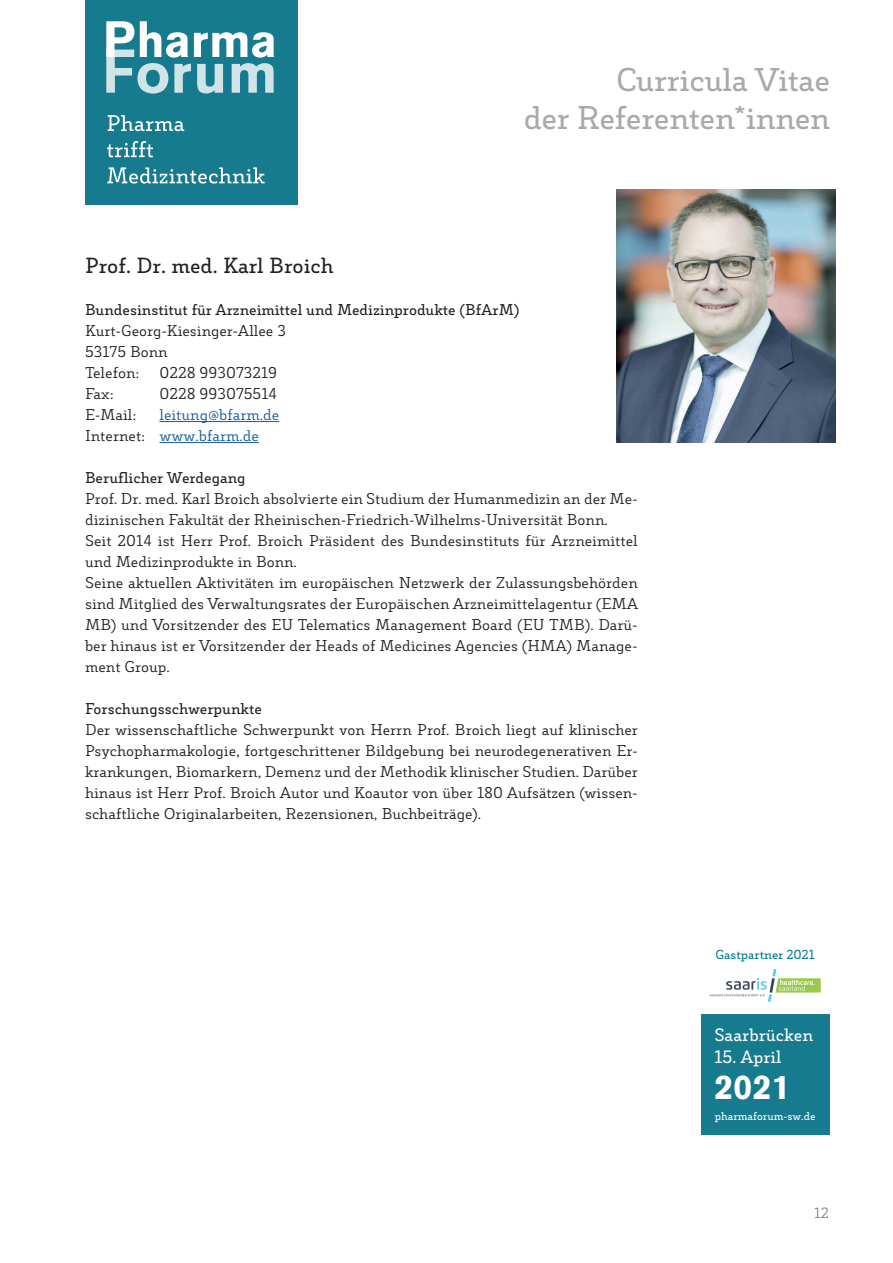
<style>
.page{position:relative;width:893px;height:1263px;background:#fff}
.page>*{position:absolute;margin:0;border:0;box-sizing:border-box;transform-origin:0 0}
.t1{font:900 33.45px "Akzidenz Grotesk";color:#fff}
.t2{font:600 31.5px/37.8px "Decour";letter-spacing:-.01em;color:#a8a9ad;text-align:right}
.Ref_Name{font:600 21px "Decour";color:#231f20}
.t3{font:600 17.1px "Decour";color:#fff}
.Text{font:15px/21px "Decour";color:#231f20}
.Aufzählung{font:15px/21px "Decour";color:#231f20;text-align:justify}
.Text-2{font:600 15px "Decour";color:#231f20}
.Text-3{font:15px "Decour";color:#175d9e}
.t4{font:14.25px "Decour";color:#808285}
.t5{font:600 12.45px "Decour";color:#01778d}
.t6{font:600 10.95px "Decour";color:#fff}
.s1{color:#231f20}
</style>
<div class="page">
<div style="left:85px;top:0;width:213px;height:205px;background:#167b8e"></div>
<svg style="left:106px;top:21px;width:168px;height:73px"></svg>
<svg style="left:107px;top:167px;width:158px;height:17px"></svg>
<svg style="left:107px;top:141px;width:46px;height:16px"></svg>
<svg style="left:108px;top:115px;width:76px;height:16px"></svg>
<div style="left:701px;top:1014px;width:128px;height:120px;background:#167b8e"></div>
<svg style="left:709px;top:969px;width:112px;height:33px"></svg>
<hr style="left:159px;top:421px;width:120px;height:1px;background:#175d9e">
<hr style="left:159px;top:442px;width:100px;height:1px;background:#175d9e">
<img style="left:617px;top:189px;width:219px;height:254px">
<h2 class="t2" style="left:524px;top:61px;width:308px">Curricula Vitae<br>der Referenten*innen</h2>
<p class="Ref_Name" style="left:85px;top:252px;width:250px">Prof. Dr. med. Karl Broich</p>
<p class="Text-2" style="left:85px;top:300px;width:436px">Bundesinstitut für Arzneimittel und Medizinprodukte (BfArM)</p>
<p class="Text" style="left:85px;top:320px;width:202px">Kurt-Georg-Kiesinger-Allee 3</p>
<p class="Text" style="left:85px;top:341px;width:84px">53175 Bonn</p>
<p class="Text" style="left:85px;top:362px;width:56px">Telefon:</p>
<p class="Text" style="left:159px;top:362px;width:119px">0228 993073219</p>
<p class="Text" style="left:85px;top:383px;width:30px">Fax:</p>
<p class="Text" style="left:159px;top:383px;width:119px">0228 993075514</p>
<p class="Text" style="left:85px;top:404px;width:53px">E-Mail:</p>
<p class="Text-3" style="left:159px;top:406px;width:121px">leitung@bfarm.de</p>
<p class="Text-3" style="left:85px;top:427px;width:175px"><span class="s1">Internet:</span> www.bfarm.de</p>
<p class="Text-2" style="left:85px;top:468px;width:162px">Beruflicher Werdegang</p>
<p class="Text" style="left:85px;top:488px;width:554px">Prof. Dr. med. Karl Broich absolvierte ein Studium der Humanmedizin an der Me&shy;dizinischen Fakultät der Rheinischen-Friedrich-Wilhelms-Universität Bonn.</p>
<p class="Text" style="left:85px;top:530px;width:554px">Seit 2014 ist Herr Prof. Broich Präsident des Bundesinstituts für Arzneimittel und Medizinprodukte in Bonn.</p>
<p class="Text" style="left:85px;top:572px;width:555px;text-align:justify">Seine aktuellen Aktivitäten im europäischen Netzwerk der Zulassungsbehörden sind Mitglied des Verwaltungsrates der Europäischen Arzneimittelagentur (EMA MB) und Vorsitzender des EU Telematics Management Board (EU TMB). Darü&shy;ber hinaus ist er Vorsitzender der Heads of Medicines Agencies (HMA) Manage&shy;ment Group.</p>
<p class="Text-2" style="left:85px;top:699px;width:178px">Forschungsschwerpunkte</p>
<p class="Aufzählung" style="left:85px;top:719px;width:554px">Der wissenschaftliche Schwerpunkt von Herrn Prof. Broich liegt auf klinischer Psychopharmakologie, fortgeschrittener Bildgebung bei neurodegenerativen Er&shy;krankungen, Biomarkern, Demenz und der Methodik klinischer Studien. Darüber hinaus ist Herr Prof. Broich Autor und Koautor von über 180 Aufsätzen (wissen&shy;schaftliche Originalarbeiten, Rezensionen, Buchbeiträge).</p>
<p class="t5" style="left:715px;top:946px;width:101px">Gastpartner 2021</p>
<p class="t3" style="left:714px;top:1024px;width:101px">Saarbrücken</p>
<p class="t3" style="left:714px;top:1046px;width:68px">15. April</p>
<h1 class="t1" style="left:714px;top:1065px;width:78px">2021</h1>
<p class="t6" style="left:715px;top:1110px;width:102px">pharmaforum-sw.de</p>
<p class="t4" style="left:814px;top:1204px;width:17px">12</p>
</div>
